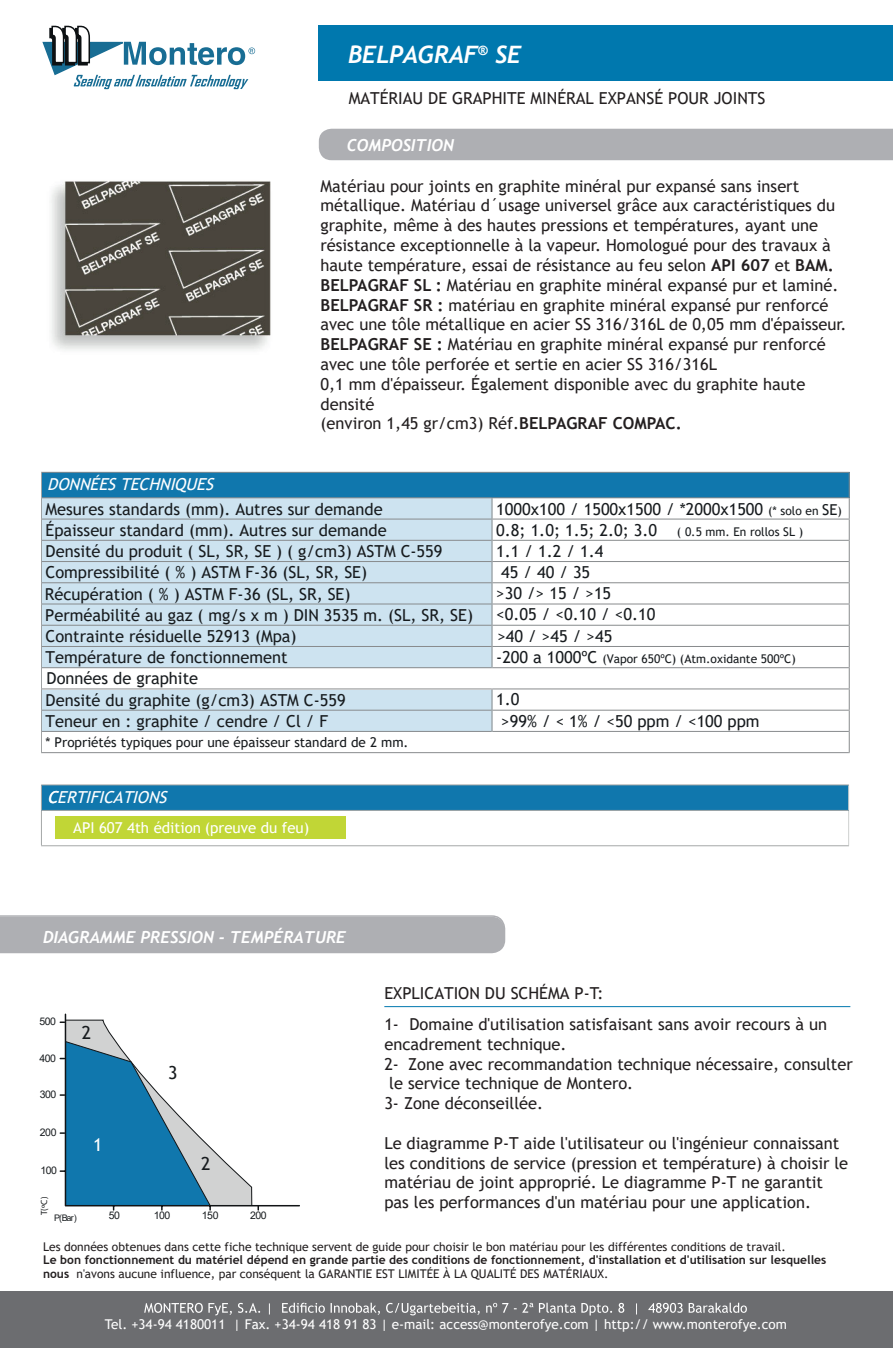
<style>
.page{position:relative;width:893px;height:1348px;background:#fff}
.page>*{position:absolute;margin:0;border:0;box-sizing:border-box;transform-origin:0 0}
.t1{font:italic 700 24px "Trebuchet";color:#fff}
.t2{font:18px "Trebuchet MS";color:#171b1e}
.t3{font:18px "Trebuchet MS";color:#fff}
.t4{font:16.5px/19.8px "Trebuchet MS";color:#231f20}
.t5{font:16.5px/21.1px "Trebuchet MS";color:#171b1e}
.t6{font:italic 700 16.5px "Trebuchet";color:#fff}
.t7{font:italic 16.5px "Trebuchet MS";color:#fff}
.t8{font:15px "Trebuchet MS";color:#fff}
.t9{font:13.5px "Trebuchet MS";color:#fff}
.t10{font:13.5px "Trebuchet MS";color:#171b1e}
.t11{font:700 12px/14.7px "Trebuchet MS";color:#231f20}
.t12{font:12px "Trebuchet MS";color:#231f20}
.t13{font:12px "Trebuchet MS";color:#171b1e}
.t14{font:10.5px "Arial";letter-spacing:-.045em;color:#171b1e}
.t15{font:9px "Arial";color:#171b1e}
.t16{font:9px "Myriad Pro";color:#111416}
.s1{font-weight:700}
.s2{font-size:12px}
.s3{font-size:15px}
.s4{font-size:16.5px}
.s5{font-weight:400}
</style>
<div class="page">
<div style="left:318px;top:25px;width:575px;height:56px;background:#0078ae"></div>
<svg style="left:42px;top:25px;width:213px;height:64px"></svg>
<div style="left:319px;top:129px;width:574px;height:31px;background:#aeafb3"></div>
<div style="left:0;top:1291px;width:893px;height:56px;background:#6c6d70"></div>
<svg style="left:144px;top:1302px;width:603px;height:13px"></svg>
<svg style="left:1px;top:915px;width:505px;height:39px;background:#b0b1b5"></svg>
<hr style="left:384px;top:1006px;width:466px;height:1px;background:#0078ae">
<div style="left:42px;top:472px;width:808px;height:26px;background:#1077ad"></div>
<div style="left:42px;top:498px;width:450px;height:233px;background:#cde3f0"></div>
<div style="left:42px;top:668px;width:808px;height:21px;background:#fff"></div>
<div style="left:42px;top:785px;width:807px;height:25px;background:#1077ad"></div>
<div style="left:56px;top:816px;width:290px;height:23px;background:#c1d636"></div>
<hr style="left:42px;top:472px;width:807px;height:1px;background:#888b8d">
<hr style="left:42px;top:497px;width:450px;height:1px;background:#888b8d">
<hr style="left:492px;top:497px;width:357px;height:1px;background:#888b8d">
<hr style="left:42px;top:518px;width:450px;height:1px;background:#888b8d">
<hr style="left:492px;top:518px;width:357px;height:1px;background:#888b8d">
<hr style="left:42px;top:540px;width:450px;height:1px;background:#888b8d">
<hr style="left:492px;top:540px;width:357px;height:1px;background:#888b8d">
<hr style="left:42px;top:561px;width:450px;height:1px;background:#888b8d">
<hr style="left:492px;top:561px;width:357px;height:1px;background:#888b8d">
<hr style="left:42px;top:582px;width:450px;height:1px;background:#888b8d">
<hr style="left:492px;top:582px;width:357px;height:1px;background:#888b8d">
<hr style="left:42px;top:603px;width:450px;height:1px;background:#888b8d">
<hr style="left:492px;top:603px;width:357px;height:1px;background:#888b8d">
<hr style="left:42px;top:625px;width:450px;height:1px;background:#888b8d">
<hr style="left:492px;top:625px;width:357px;height:1px;background:#888b8d">
<hr style="left:42px;top:646px;width:450px;height:1px;background:#888b8d">
<hr style="left:492px;top:646px;width:357px;height:1px;background:#888b8d">
<hr style="left:42px;top:667px;width:450px;height:1px;background:#888b8d">
<hr style="left:492px;top:667px;width:357px;height:1px;background:#888b8d">
<svg style="left:492px;top:497px;width:1px;height:171px"></svg>
<hr style="left:42px;top:688px;width:450px;height:1px;background:#888b8d">
<hr style="left:492px;top:688px;width:357px;height:1px;background:#888b8d">
<hr style="left:42px;top:709px;width:450px;height:1px;background:#888b8d">
<hr style="left:492px;top:709px;width:357px;height:1px;background:#888b8d">
<hr style="left:42px;top:731px;width:450px;height:1px;background:#888b8d">
<hr style="left:492px;top:731px;width:357px;height:1px;background:#888b8d">
<svg style="left:492px;top:688px;width:1px;height:44px"></svg>
<hr style="left:42px;top:752px;width:807px;height:1px;background:#888b8d">
<svg style="left:41px;top:472px;width:1px;height:281px"></svg>
<svg style="left:849px;top:472px;width:1px;height:281px"></svg>
<hr style="left:42px;top:784px;width:806px;height:1px;background:#a5a8a8">
<hr style="left:41px;top:810px;width:1px;height:35px;background:#a5a8a8">
<hr style="left:42px;top:810px;width:806px;height:1px;background:#a5a8a8">
<svg style="left:41px;top:784px;width:1px;height:27px"></svg>
<hr style="left:848px;top:810px;width:1px;height:35px;background:#ced0cf">
<svg style="left:848px;top:784px;width:1px;height:27px"></svg>
<hr style="left:42px;top:845px;width:806px;height:1px;background:#a5a8a8">
<svg style="left:60px;top:1019px;width:199px;height:190px"></svg>
<img style="left:51px;top:181px;width:220px;height:169px">
<h1 class="t1" style="left:348px;top:39px;width:175px">BELPAGRAF<sup>®</sup> SE</h1>
<p class="t4" style="left:349px;top:88px;width:418px">MATÉRIAU DE GRAPHITE MINÉRAL EXPANSÉ POUR JOINTS</p>
<p class="t6" style="left:347px;top:135px;width:109px">COMPOSITION</p>
<p class="t4" style="left:321px;top:176px;width:528px">Matériau pour joints en graphite minéral pur expansé sans insert métallique. Matériau d´usage universel grâce aux caractéristiques du graphite, même à des hautes pressions et températures, ayant une résistance exceptionnelle à la vapeur. Homologué pour des travaux à haute température, essai de résistance au feu selon <span class="s1">API 607</span> et <span class="s1">BAM.<br>BELPAGRAF SL :</span> Matériau en graphite minéral expansé pur et laminé.<br><span class="s1">BELPAGRAF SR :</span> matériau en graphite minéral expansé pur renforcé avec une tôle métallique en acier SS 316/316L de 0,05 mm d'épaisseur.<br><span class="s1">BELPAGRAF SE :</span> Matériau en graphite minéral expansé pur renforcé avec une tôle perforée et sertie en acier SS 316/316L<br>0,1 mm d'épaisseur. Également disponible avec du graphite haute densité<br>(environ 1,45 gr/cm3) Réf.<span class="s1">BELPAGRAF COMPAC.</span></p>
<p class="t7" style="left:47px;top:474px;width:172px">DONNÉESTECHNIQUES</p>
<p class="t5" style="left:46px;top:498px;width:339px">Mesures standards (mm). Autres sur demande</p>
<p class="t5" style="left:496px;top:498px;width:347px">1000x100 / 1500x1500 / *2000x1500 <span class="s2">(* solo en</span> <span class="s3">SE</span><span class="s2">)</span></p>
<p class="t5" style="left:46px;top:519px;width:343px">Épaisseur standard (mm). Autres sur demande</p>
<p class="t5" style="left:496px;top:519px;width:308px">0.8; 1.0; 1.5; 2.0; 3.0 <span class="s2">( 0.5 mm. En rollos SL )</span></p>
<p class="t5" style="left:46px;top:540px;width:398px">Densité du produit ( SL, SR, SE ) ( g/cm3) ASTM C-559</p>
<p class="t5" style="left:496px;top:540px;width:109px">1.1 / 1.2 / 1.4</p>
<p class="t5" style="left:46px;top:561px;width:323px">Compressibilité ( % ) ASTM F-36 (SL, SR, SE)</p>
<p class="t5" style="left:496px;top:561px;width:161px;text-indent:5px">45 / 40 / 35<br>&gt;30 /&gt; 15 / &gt;15 &lt;0.05 / &lt;0.10 / &lt;0.10</p>
<p class="t5" style="left:46px;top:625px;width:253px">Contrainte résiduelle 52913 (Mpa)</p>
<p class="t5" style="left:497px;top:625px;width:116px">&gt;40 / &gt;45 / &gt;45</p>
<p class="t5" style="left:46px;top:646px;width:244px">Température de fonctionnement</p>
<p class="t13" style="left:496px;top:651px;width:301px"><span class="s4">-200 a 1000ºC</span> (Vapor 650ºC) (Atm.oxidante 500ºC)</p>
<p class="t5" style="left:46px;top:667px;width:302px">Données de graphite<br>Densité du graphite (g/cm3) ASTM C-559</p>
<p class="t5" style="left:45px;top:583px;width:430px;line-height:20.7px">Récupération ( % ) ASTM F-36 (SL, SR, SE)<br>Perméabilité au gaz ( mg/s x m ) DIN 3535 m. (SL, SR, SE)</p>
<p class="t5" style="left:496px;top:689px;width:25px">1.0</p>
<p class="t5" style="left:46px;top:710px;width:284px">Teneur en : graphite / cendre / Cl / F</p>
<p class="t5" style="left:501px;top:710px;width:260px">&gt;99% / &lt; 1% / &lt;50 ppm / &lt;100 ppm</p>
<p class="t10" style="left:46px;top:733px;width:364px">* Propriétés typiques pour une épaisseur standard de 2 mm.</p>
<p class="t7" style="left:47px;top:786px;width:126px">CERTIFICATIONS</p>
<p class="t8" style="left:73px;top:818px;width:238px">API 607 4th édition (preuve du feu)</p>
<p class="t6" style="left:43px;top:927px;width:304px">DIAGRAMME PRESSION - TEMPÉRATURE</p>
<p class="t14" style="left:39px;top:1014px;width:18px">500</p>
<p class="t14" style="left:39px;top:1050px;width:18px">400</p>
<p class="t14" style="left:40px;top:1087px;width:18px">300</p>
<p class="t14" style="left:40px;top:1125px;width:18px">200</p>
<p class="t2" style="left:82px;top:1021px;width:11px">2</p>
<p class="t3" style="left:93px;top:1133px;width:11px">1</p>
<p class="t2" style="left:168px;top:1061px;width:11px">3</p>
<p class="t14" style="left:40px;top:1163px;width:18px">100</p>
<p class="t2" style="left:201px;top:1152px;width:11px">2</p>
<p class="t15" style="left:54px;top:1211px;width:24px">P(Bar)</p>
<p class="t14" style="left:109px;top:1208px;width:13px">50</p>
<p class="t14" style="left:154px;top:1208px;width:18px">100</p>
<p class="t14" style="left:202px;top:1208px;width:18px">150</p>
<p class="t14" style="left:250px;top:1208px;width:18px">200</p>
<p class="t16" style="left:39px;top:1214px;width:20px;rotate:-90deg">T(ºC)</p>
<p class="t4" style="left:384px;top:978px;width:444px;line-height:30.6px">EXPLICATION DU SCHÉMA P-T:<br>1- Domaine d'utilisation satisfaisant sans avoir recours à un</p>
<p class="t4" style="left:384px;top:1033px;width:184px">encadrement technique.</p>
<p class="t4" style="left:384px;top:1053px;width:470px">2- Zone avec recommandation technique nécessaire, consulter</p>
<p class="t4" style="left:389px;top:1073px;width:246px">le service technique de Montero.</p>
<p class="t4" style="left:384px;top:1093px;width:160px">3- Zone déconseillée.</p>
<p class="t4" style="left:384px;top:1132px;width:465px">Le diagramme P-T aide l'utilisateur ou l'ingénieur connaissant les conditions de service (pression et température) à choisir le matériau de joint approprié. Le diagramme P-T ne garantit pas les performances d'un matériau pour une application.</p>
<p class="t12" style="left:43px;top:1239px;width:744px">Les données obtenues dans cette fiche technique servent de guide pour choisir le bon matériau pour les différentes conditions de travail.</p>
<p class="t11" style="left:43px;top:1251px;width:785px">Le bon fonctionnement du matériel dépend en grande partie des conditions de fonctionnement, d'installation et d'utilisation sur lesquelles nous <span class="s5">n'avons aucune influence, par conséquent la GARANTIE EST LIMITÉE À LA QUALITÉ DES MATÉRIAUX.</span></p>
<p class="t9" style="left:105px;top:1315px;width:683px">Tel. +34-94 4180011 | Fax. +34-94 418 91 83 | e-mail: access@monterofye.com | http:// www.monterofye.com</p>
</div>
